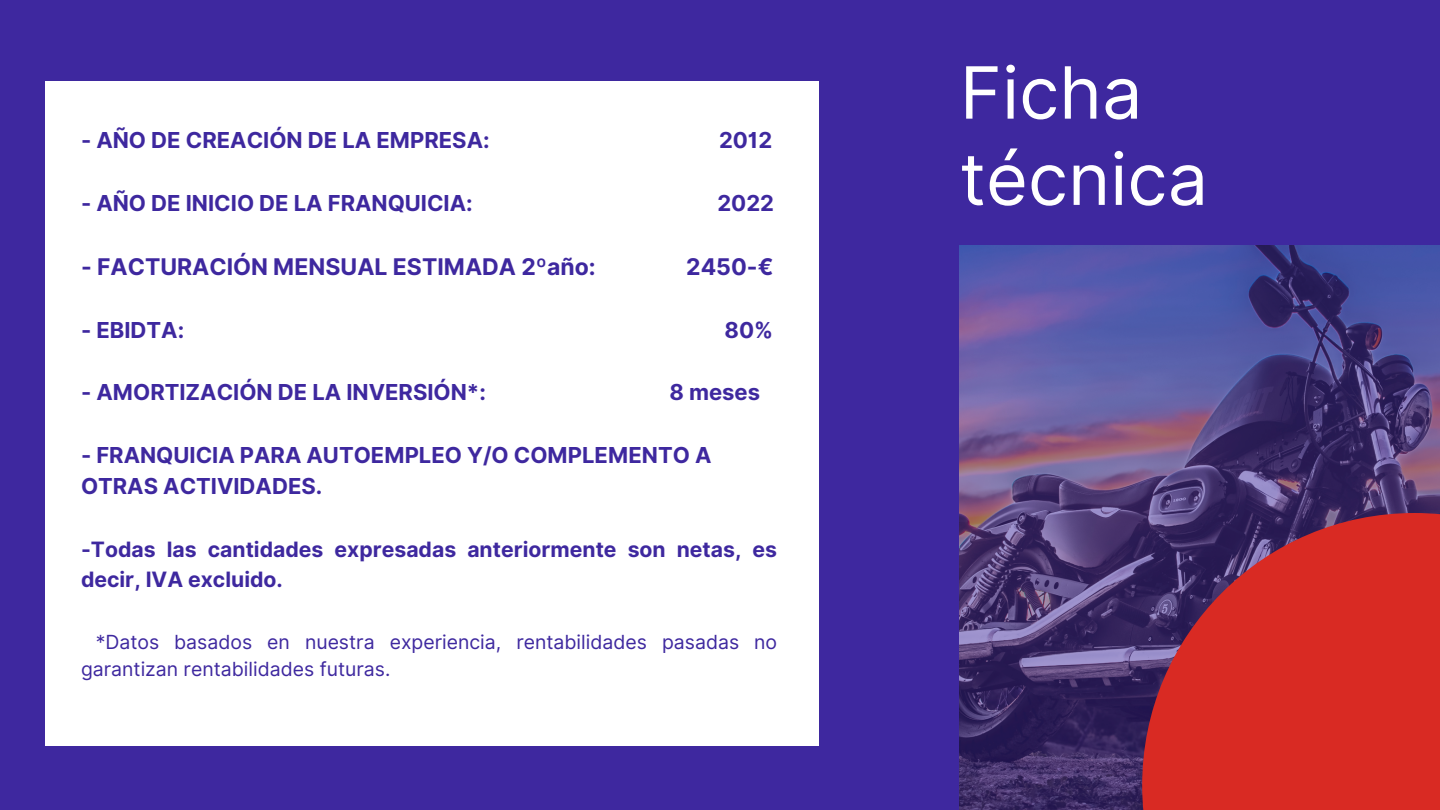
<style>
.page{position:relative;width:1440px;height:810px;background:#3e289f}
.page>*{position:absolute;margin:0;border:0;box-sizing:border-box;transform-origin:0 0}
.t1{font:72px/86.2px "Inter";color:#fff}
.t2{font:700 23px "Inter";color:#3e289f}
.t3{font:700 22px/31.3px "Inter";color:#3e289f}
.t4{font:700 21.2px/30.6px "Inter";color:#3e289f}
.t5{font:19.4px/27.8px "Inter";color:#3e289f}
</style>
<div class="page">
<div style="left:45px;top:81px;width:773px;height:664px;background:#fff"></div>
<img style="left:960px;top:246px;width:480px;height:564px">
<svg style="left:1142px;top:513px;width:298px;height:297px;background:#bc2a2f"></svg>
<p class="t3" style="left:81px;top:125px;width:410px">- AÑO DE CREACIÓN DE LA EMPRESA:</p>
<p class="t3" style="left:719px;top:125px;width:55px">2012</p>
<p class="t3" style="left:81px;top:187px;width:393px">- AÑO DE INICIO DE LA FRANQUICIA:</p>
<p class="t3" style="left:717px;top:187px;width:58px">2022</p>
<p class="t2" style="left:81px;top:253px;width:516px">- FACTURACIÓN MENSUAL ESTIMADA 2ºaño:</p>
<p class="t2" style="left:686px;top:253px;width:89px">2450-€</p>
<p class="t3" style="left:81px;top:314px;width:105px">- EBIDTA:</p>
<p class="t3" style="left:724px;top:314px;width:50px">80%</p>
<p class="t3" style="left:81px;top:377px;width:406px">- AMORTIZACIÓN DE LA INVERSIÓN*:</p>
<p class="t3" style="left:669px;top:377px;width:92px">8 meses</p>
<p class="t3" style="left:81px;top:439px;width:632px">- FRANQUICIA PARA AUTOEMPLEO Y/O COMPLEMENTO A<br>OTRAS ACTIVIDADES.</p>
<p class="t4" style="left:81px;top:534px;width:698px">-Todas las cantidades expresadas anteriormente son netas, es decir, IVA excluido.</p>
<p class="t5" style="left:81px;top:628px;width:698px;text-indent:15px">*Datos basados en nuestra experiencia, rentabilidades pasadas no garantizan rentabilidades futuras.</p>
<h1 class="t1" style="left:960px;top:49px;width:250px">Ficha técnica</h1>
</div>
